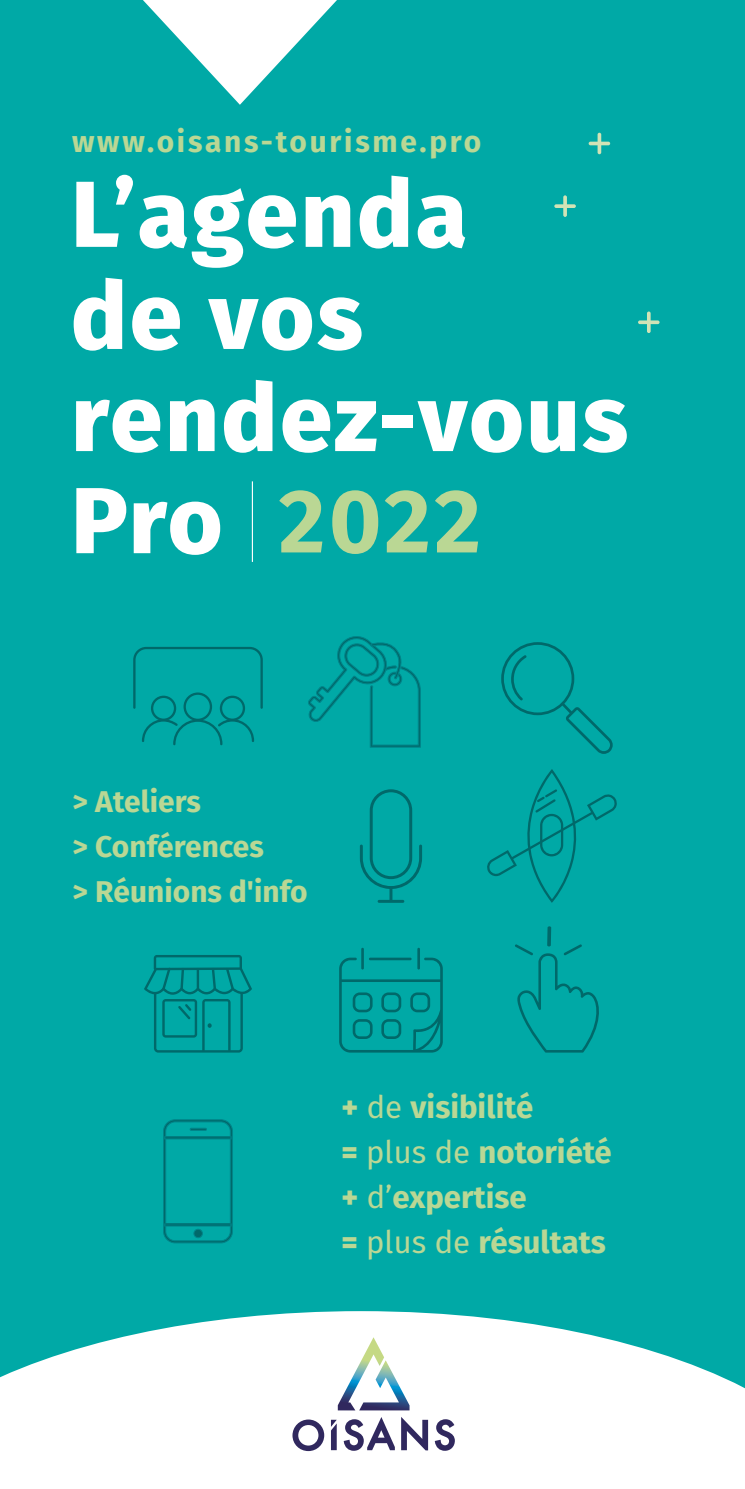
<style>
.page{position:relative;width:745px;height:1489px;background:#fff}
.page>*{position:absolute;margin:0;border:0;box-sizing:border-box;transform-origin:0 0}
.t1{font:800 93.5px/102px "Fira Sans";letter-spacing:.03em;color:#fff}
.t2{font:700 90px "Fira Sans";color:#bad794}
.t3{font:700 31.25px/45px "Fira Sans";color:#bad794}
.t4{font:700 30px/45px "Fira Sans";color:#bad794}
.t5{font:700 30px "Fira Sans";letter-spacing:.09em;color:#bad794}
.s1{font-weight:800;font-size:93.5px;color:#fff}
.s2{font-weight:800}
.s3{font-weight:400}
</style>
<div class="page">
<div style="left:0;top:0;width:744px;height:1310px;background:#00a9a6"></div>
<svg style="left:0;top:1310px;width:744px;height:142px"></svg>
<svg style="left:597px;top:133px;width:4px;height:21px"></svg>
<hr style="left:588px;top:142px;width:21px;height:3px;background:#d1e3b6;border-radius:2px">
<svg style="left:646px;top:311px;width:4px;height:22px"></svg>
<svg style="left:637px;top:320px;width:22px;height:4px"></svg>
<hr style="left:563px;top:195px;width:3px;height:22px;background:#d1e3b6;border-radius:2px">
<svg style="left:554px;top:204px;width:21px;height:4px"></svg>
<hr style="left:252px;top:481px;width:1px;height:81px;background:#fff">
<svg style="left:307px;top:634px;width:113px;height:113px;background:#00a19f"></svg>
<svg style="left:133px;top:647px;width:129px;height:98px;background:#00a29f"></svg>
<svg style="left:514px;top:944px;width:88px;height:108px;background:#00a29f"></svg>
<svg style="left:547px;top:926px;width:4px;height:20px"></svg>
<svg style="left:501px;top:642px;width:111px;height:112px;background:#00a3a0"></svg>
<svg style="left:163px;top:1119px;width:70px;height:124px;background:#00a09e"></svg>
<div style="left:190px;top:1127px;width:16px;height:3px;border:1px solid #00858a"></div>
<div style="left:194px;top:1229px;width:8px;height:8px;background:#00696a;border-radius:50%"></div>
<div style="left:193px;top:1228px;width:9px;height:9px;border:1px solid #00858a;border-radius:50%"></div>
<svg style="left:144px;top:954px;width:108px;height:98px;background:#009a98"></svg>
<svg style="left:359px;top:789px;width:63px;height:113px;background:#009f9c"></svg>
<hr style="left:361px;top:947px;width:2px;height:22px;background:#00696a">
<hr style="left:417px;top:947px;width:2px;height:22px;background:#00696a">
<svg style="left:339px;top:957px;width:103px;height:95px;background:#009b98"></svg>
<svg style="left:485px;top:769px;width:131px;height:133px;background:#00a3a0"></svg>
<svg style="left:284px;top:1328px;width:176px;height:123px"></svg>
<p class="t5" style="left:72px;top:116px;width:410px">www.oisans-tourisme.pro</p>
<h1 class="t1" style="left:71px;top:156px;width:557px">L’agenda<br>de vos rendez-vous</h1>
<h2 class="t2" style="left:71px;top:445px;width:411px"><span class="s1">Pro</span> 2022</h2>
<p class="t4" style="left:73px;top:777px;width:236px">&gt; Ateliers<br>&gt; Conférences<br>&gt; Réunions d'info</p>
<p class="t3" style="left:341px;top:1082px;width:271px"><span class="s2">+</span> <span class="s3">de</span> visibilité<br><span class="s2">=</span> <span class="s3">plus de</span> notoriété <span class="s2">+</span> <span class="s3">d’</span>expertise<br><span class="s2">=</span> <span class="s3">plus de</span> résultats</p>
</div>
